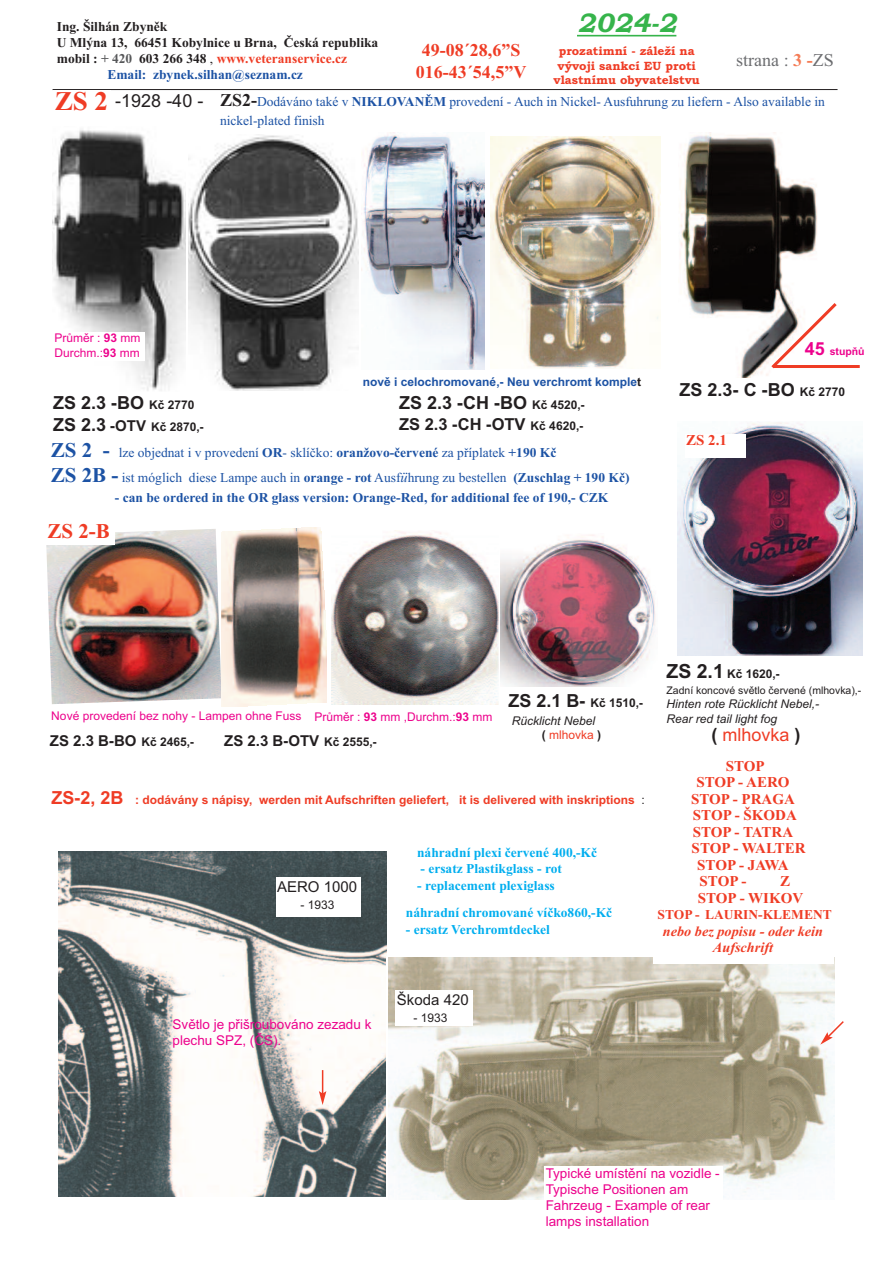
<style>
.page{position:relative;width:893px;height:1263px;background:#fff}
.page>*{position:absolute;margin:0;border:0;box-sizing:border-box;transform-origin:0 0}
.t1{font:italic 700 27px "Bookman Old Style";color:#36b44b}
.t2{font:700 21px "Times New Roman";color:#ef3c25}
.t3{font:700 18px "Arial";color:#231f20}
.t4{font:700 18px/21.6px "Times New Roman";color:#ef3c25;text-align:center}
.t5{font:18px "Arial";color:#231f20}
.t6{font:18px "Times New Roman";color:#6c6d70}
.t7{font:18px "Arial";color:#ef3c25}
.t8{font:700 16.5px "Arial";color:#231f20}
.t9{font:700 15px/16.5px "Times New Roman";color:#ef3c25}
.t10{font:700 15px "Arial";color:#231f20}
.t11{font:15px "Arial";color:#231f20}
.t12{font:italic 700 14.25px/16.5px "Times New Roman";color:#ef3c25;text-align:center}
.t13{font:13.5px/18.8px "Times New Roman";color:#1c52a4}
.t14{font:13.5px/16.2px "Arial";color:#ed028c}
.t15{font:700 13.5px/27.9px "Times New Roman";color:#00aeef}
.t16{font:700 13.5px "Times New Roman";color:#1c52a4}
.t17{font:700 13.5px "Times New Roman";color:#ef3c25}
.t18{font:700 13.5px "Times New Roman";color:#231f20}
.t19{font:700 12px "Arial";color:#ef3c25}
.t20{font:12px/14.4px "Arial";color:#ed028c}
.t21{font:italic 12px/14.4px "Arial";color:#231f20}
.t22{font:700 12px/14.4px "Bookman Old Style";color:#ef3c25;text-align:center}
.t23{font:700 12px "Arial";color:#1c52a4}
.t24{font:700 12px "Arial";color:#231f20}
.t25{font:12px "Arial";color:#231f20}
.t26{font:12px "Arial";color:#ef3c25}
.t27{font:10.5px "Arial";color:#231f20}
.t28{font:700 10.5px "Arial";color:#ed028c}
.s1{color:#231f20}
.s2{color:#57585a}
.s3{font-weight:400;color:#231f20}
.s4{font-weight:700;color:#f47c56}
.s5{font-family:"Times New Roman";font-weight:700;font-size:27px;color:#ef3c25}
.s6{font-weight:700;font-size:18px;color:#231f20}
.s7{font-weight:700}
.s8{font-size:12px}
.s9{font-size:18px}
.s10{font-size:15px}
.s11{font-weight:700;font-size:21px}
.s12{font-style:italic;font-size:14.25px}
.s13{font-weight:700;font-style:normal;font-size:18px}
.s14{font-weight:700;font-style:normal}
.s15{font-weight:700;color:#231f20}
.s16{font-size:19.5px}
</style>
<div class="page">
<hr style="left:53px;top:89px;width:784px;height:1px;background:#231f20">
<img style="left:52px;top:130px;width:134px;height:261px">
<div style="left:53px;top:332px;width:91px;height:29px;background:#fff"></div>
<img style="left:188px;top:134px;width:170px;height:257px">
<img style="left:46px;top:529px;width:175px;height:175px">
<img style="left:221px;top:527px;width:106px;height:180px">
<img style="left:331px;top:532px;width:168px;height:173px">
<div style="left:46px;top:522px;width:69px;height:23px;background:#fff"></div>
<img style="left:58px;top:852px;width:329px;height:344px">
<img style="left:389px;top:957px;width:445px;height:243px">
<div style="left:544px;top:1166px;width:179px;height:68px;background:#fff"></div>
<div style="left:395px;top:990px;width:78px;height:36px;background:#fff"></div>
<div style="left:276px;top:877px;width:84px;height:40px;background:#fff"></div>
<img style="left:491px;top:136px;width:170px;height:232px">
<img style="left:501px;top:534px;width:154px;height:153px">
<img style="left:678px;top:422px;width:184px;height:234px">
<img style="left:361px;top:134px;width:124px;height:235px">
<div style="left:685px;top:434px;width:61px;height:23px;background:#fff"></div>
<svg style="left:319px;top:1070px;width:7px;height:35px"></svg>
<svg style="left:820px;top:1019px;width:24px;height:25px"></svg>
<div style="left:652px;top:759px;width:181px;height:205px;background:#fff"></div>
<img style="left:680px;top:133px;width:137px;height:244px">
<svg style="left:768px;top:300px;width:69px;height:71px"></svg>
<hr style="left:774px;top:365px;width:86px;height:3px;background:#ef3c25">
<hr style="left:577px;top:35px;width:99px;height:1px;background:#36b44b">
<p class="t18" style="left:57px;top:18px;width:112px">Ing. Šilhán Zbyněk</p>
<p class="t18" style="left:57px;top:34px;width:323px">U Mlýna 13, 66451 Kobylnice u Brna, Česká republika</p>
<p class="t17" style="left:57px;top:51px;width:292px"><span class="s1">mobil :</span> <span class="s2">+ 420</span> <span class="s1">603 266 348</span> <span class="s3">,</span> www.veteranservice.cz</p>
<p class="t16" style="left:107px;top:67px;width:197px">Email: zbynek.silhan@seznam.cz</p>
<h3 class="t4" style="left:416px;top:39px;width:112px">49-08´28,6”S<br>016-43´54,5”V</h3>
<h1 class="t1" style="left:577px;top:7px;width:101px">2024-2</h1>
<p class="t22" style="left:554px;top:44px;width:148px">prozatimní - záleží na vývoji sankcí EU proti vlastnímu obyvatelstvu</p>
<h3 class="t6" style="left:736px;top:49px;width:99px">strana : <span class="s4">3 -</span>ZS</h3>
<h3 class="t5" style="left:55px;top:90px;width:150px"><span class="s5">ZS 2</span> -1928 -40 -</h3>
<p class="t13" style="left:220px;top:92px;width:606px"><span class="s6">ZS2-</span>Dodáváno také v <span class="s7">NIKLOVANĚM</span> provedení - Auch in Nickel- Ausfuhrung zu liefern - Also available in nickel-plated finish</p>
<p class="t20" style="left:54px;top:331px;width:88px">Průměr : <span class="s7">93</span> mm<br>Durchm.:<span class="s7">93</span> mm</p>
<h3 class="t3" style="left:53px;top:392px;width:143px">ZS 2.3 -BO <span class="s8">Kč 2770</span></h3>
<p class="t24" style="left:53px;top:419px;width:152px"><span class="s9">ZS 2.3</span> <span class="s10">-OTV</span> Kč 2870,-</p>
<p class="t23" style="left:363px;top:375px;width:280px">nově i celochromované,- Neu verchromt komple<span class="s1">t</span></p>
<h3 class="t3" style="left:399px;top:392px;width:187px">ZS 2.3 -CH -BO <span class="s8">Kč 4520,-</span></h3>
<p class="t8" style="left:399px;top:415px;width:186px">ZS 2.3 -CH -OTV <span class="s8">Kč 4620,-</span></p>
<p class="t28" style="left:805px;top:345px;width:62px"><span class="s9">45</span> stupňů</p>
<h3 class="t3" style="left:680px;top:379px;width:167px">ZS 2.3- C -BO <span class="s8">Kč 2770</span></h3>
<p class="t13" style="left:51px;top:439px;width:580px;line-height:25.2px"><span class="s11">ZS 2 -</span> lze objednat i v provedení <span class="s7">OR</span>- sklíčko: <span class="s7">oranžovo-červené</span> za příplatek <span class="s7">+190 Kč<br></span><span class="s11">ZS 2B -</span> ist móglich diese Lampe auch in <span class="s7">orange - rot</span> Ausf<span class="s12">ü</span>hrung zu bestellen <span class="s7">(Zuschlag + 190 Kč)</span></p>
<p class="t16" style="left:115px;top:489px;width:495px">- can be ordered in the OR glass version: Orange-Red, for additional fee of 190,- CZK</p>
<h2 class="t2" style="left:47px;top:519px;width:64px">ZS 2-B</h2>
<p class="t9" style="left:686px;top:432px;width:42px">ZS 2.1</p>
<p class="t20" style="left:51px;top:708px;width:443px">Nové provedení bez nohy - Lampen ohne Fuss Průměr : <span class="s7">93</span> mm ,Durchm.:<span class="s7">93</span> mm</p>
<p class="t10" style="left:50px;top:732px;width:146px">ZS 2.3 B-BO <span class="s8">Kč 2465,-</span></p>
<p class="t10" style="left:224px;top:732px;width:154px">ZS 2.3 B-OTV <span class="s8">Kč 2555,-</span></p>
<p class="t21" style="left:508px;top:694px;width:136px;line-height:17.2px"><span class="s13">ZS 2.1 B-</span> <span class="s14">Kč 1510,-<br></span>Rücklicht Nebel</p>
<p class="t26" style="left:542px;top:728px;width:61px"><span class="s15">(</span> mlhovka <span class="s15">)</span></p>
<p class="t19" style="left:52px;top:793px;width:595px"><span class="s9">ZS-2, 2B</span> : dodávány s nápisy, werden mit Aufschriften geliefert, it is delivered with inskriptions <span class="s3">:</span></p>
<p class="t11" style="left:277px;top:878px;width:82px">AERO 1000</p>
<p class="t25" style="left:300px;top:898px;width:36px">- 1933</p>
<p class="t14" style="left:173px;top:1016px;width:200px">Světlo je přišroubováno zezadu k plechu SPZ, (ČS).</p>
<p class="t15" style="left:417px;top:838px;width:181px">náhradní plexi červené 400,-Kč</p>
<p class="t15" style="left:420px;top:854px;width:143px">- ersatz Plastikglass - rot</p>
<p class="t15" style="left:406px;top:871px;width:208px;text-indent:11px">- replacement plexiglass<br>náhradní chromované víčko860,-Kč</p>
<p class="t15" style="left:406px;top:915px;width:146px">- ersatz Verchromtdeckel</p>
<p class="t11" style="left:397px;top:991px;width:73px">Škoda 420</p>
<p class="t25" style="left:414px;top:1011px;width:36px">- 1933</p>
<p class="t24" style="left:666px;top:666px;width:115px"><span class="s16">ZS 2.1</span> Kč 1620,-</p>
<p class="t27" style="left:666px;top:685px;width:196px">Zadní koncové světlo červené (mlhovka),-</p>
<p class="t21" style="left:666px;top:697px;width:154px">Hinten rote Rücklicht Nebel,-<br>Rear red tail light fog</p>
<h3 class="t7" style="left:711px;top:724px;width:91px"><span class="s15">(</span> mlhovka <span class="s15">)</span></h3>
<p class="t9" style="left:726px;top:757px;width:40px">STOP</p>
<p class="t9" style="left:696px;top:774px;width:95px">STOP - AERO</p>
<p class="t9" style="left:691px;top:790px;width:105px">STOP - PRAGA</p>
<p class="t9" style="left:693px;top:807px;width:105px">STOP - ŠKODA</p>
<p class="t9" style="left:693px;top:823px;width:102px">STOP - TATRA</p>
<p class="t9" style="left:692px;top:840px;width:115px">STOP - WALTER</p>
<p class="t9" style="left:697px;top:856px;width:93px">STOP - JAWA</p>
<p class="t9" style="left:700px;top:873px;width:48px">STOP -</p>
<p class="t9" style="left:698px;top:873px;width:107px;text-indent:82px">Z<br>STOP - WIKOV</p>
<p class="t17" style="left:658px;top:907px;width:176px">STOP - LAURIN-KLEMENT</p>
<p class="t12" style="left:663px;top:922px;width:162px">nebo bez popisu - oder kein<br>Aufschrift</p>
<p class="t14" style="left:546px;top:1165px;width:176px">Typické umístění na vozidle -<br>Typische Positionen am<br>Fahrzeug - Example of rear lamps installation</p>
</div>
